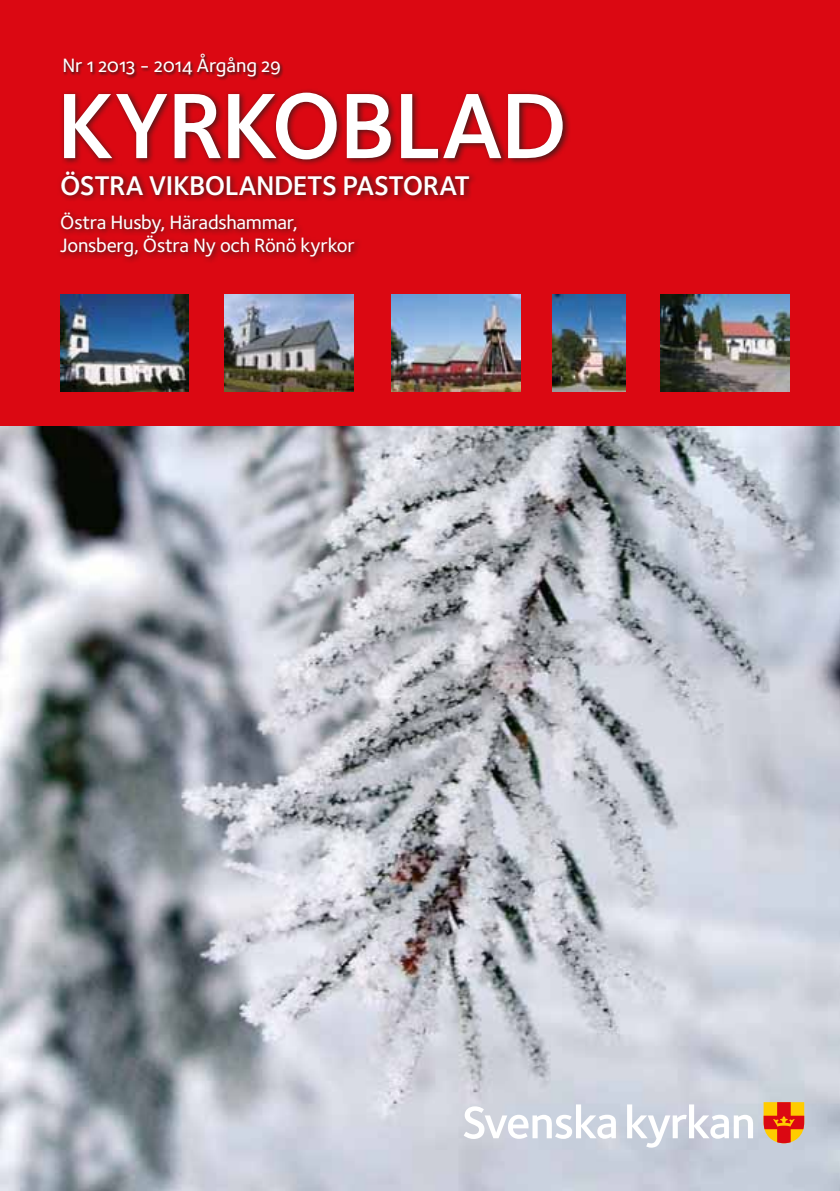
<style>
.page{position:relative;width:840px;height:1191px;background:#fff}
.page>*{position:absolute;margin:0;border:0;box-sizing:border-box;transform-origin:0 0}
.t1{font:600 96px "Foundry Sterling";letter-spacing:-.02em;color:#fff}
.t2{font:600 28px "Foundry Sterling";letter-spacing:-.015em;color:#fff}
.t3{font:500 20px/23px "Foundry Sterling";letter-spacing:-.015em;color:#fff}
.t4{font:20px "Foundry Sterling Medium OSF";color:#fff}
</style>
<div class="page">
<img style="left:0;top:425px;width:839px;height:766px">
<div style="left:0;top:0;width:839px;height:425px;background:#db0812"></div>
<img style="left:60px;top:295px;width:129px;height:96px">
<img style="left:225px;top:295px;width:128px;height:96px">
<img style="left:391px;top:295px;width:128px;height:96px">
<img style="left:660px;top:295px;width:129px;height:96px">
<img style="left:552px;top:295px;width:73px;height:96px">
<div style="left:57px;top:168px;width:420px;height:96px;background:#1d1d1b;opacity:.75"></div>
<div style="left:63px;top:53px;width:221px;height:27px;background:#1d1d1b;opacity:.75"></div>
<div style="left:60px;top:89px;width:510px;height:77px;background:#1d1d1b;opacity:.75"></div>
<svg style="left:463px;top:1104px;width:152px;height:35px"></svg>
<svg style="left:626px;top:1104px;width:126px;height:43px"></svg>
<svg style="left:763px;top:1102px;width:40px;height:41px;background:#e76b1e"></svg>
<p class="t4" style="left:62px;top:54px;width:220px">Nr 1 2013 - 2014 Årgång 29</p>
<h1 class="t1" style="left:57px;top:69px;width:512px">KYRKOBLAD</h1>
<h2 class="t2" style="left:60px;top:169px;width:411px">ÖSTRA VIKBOLANDETS PASTORAT</h2>
<p class="t3" style="left:60px;top:211px;width:296px">Östra Husby, Häradshammar,<br>Jonsberg, Östra Ny och Rönö kyrkor</p>
</div>
